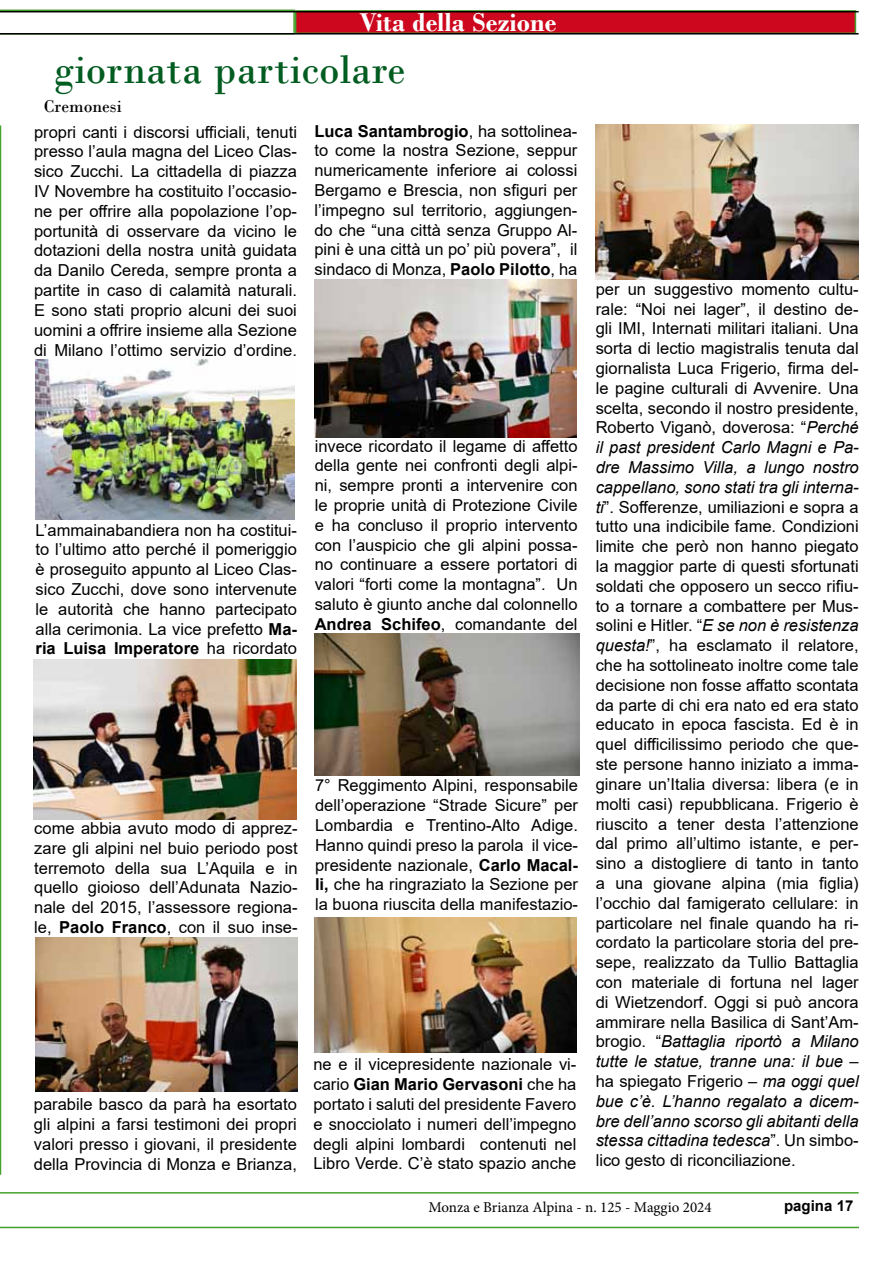
<style>
.page{position:relative;width:893px;height:1263px;background:#fff}
.page>*{position:absolute;margin:0;border:0;box-sizing:border-box;transform-origin:0 0}
.t1{font:42px "Bodoni";color:#005c20}
.t2{font:700 27px "Bodoni";color:#fff}
.t3{font:18px "Bodoni";color:#000}
.t4{font:16.5px/19.8px "Arial";color:#000;text-align:justify}
.t5{font:15px "Minion Pro";color:#000}
.t6{font:700 15px "Arial";color:#000}
.s1{font-weight:700}
.s2{font-style:italic}
</style>
<div class="page">
<svg style="left:0;top:10px;width:295px;height:23px"></svg>
<div style="left:295px;top:10px;width:561px;height:24px;background:#cd071e;border:2px solid #44a12b"></div>
<hr style="left:0;top:11px;width:859px;height:1px;background:#000">
<hr style="left:0;top:33px;width:859px;height:2px;background:#000">
<hr style="left:0;top:125px;width:1px;height:1050px;background:#44a12b">
<hr style="left:0;top:1192px;width:859px;height:1px;background:#44a12b">
<hr style="left:0;top:1227px;width:859px;height:1px;background:#44a12b">
<img style="left:36px;top:359px;width:259px;height:161px">
<img style="left:34px;top:660px;width:262px;height:159px">
<img style="left:315px;top:280px;width:262px;height:158px">
<img style="left:315px;top:633px;width:264px;height:142px">
<img style="left:36px;top:938px;width:262px;height:154px">
<img style="left:315px;top:917px;width:261px;height:135px">
<img style="left:596px;top:125px;width:262px;height:155px">
<h2 class="t2" style="left:360px;top:7px;width:198px">Vita della Sezione</h2>
<h1 class="t1" style="left:54px;top:45px;width:353px">giornata particolare</h1>
<p class="t3" style="left:44px;top:95px;width:79px">Cremonesi</p>
<p class="t4" style="left:34px;top:122px;width:264px">propri canti i discorsi ufficiali, tenuti presso l’aula magna del Liceo Clas&shy;sico Zucchi. La cittadella di piazza IV Novembre ha costituito l’occasio&shy;ne per offrire alla popolazione l’op&shy;portunità di osservare da vicino le dotazioni della nostra unità guidata da Danilo Cereda, sempre pronta a partite in caso di calamità naturali.<br>E sono stati proprio alcuni dei suoi uomini a offrire insieme alla Sezione di Milano l’ottimo servizio d’ordine.</p>
<p class="t4" style="left:314px;top:121px;width:264px"><span class="s1">Luca Santambrogio</span>, ha sottolinea&shy;to come la nostra Sezione, seppur numericamente inferiore ai colossi Bergamo e Brescia, non sfiguri per l’impegno sul territorio, aggiungen&shy;do che “una città senza Gruppo Al&shy;pini è una città un po’ più povera”, il sindaco di Monza, <span class="s1">Paolo Pilotto</span>, ha</p>
<p class="t4" style="left:36px;top:520px;width:263px">L’ammainabandiera non ha costitui&shy;to l’ultimo atto perché il pomeriggio è proseguito appunto al Liceo Clas&shy;sico Zucchi, dove sono intervenute le autorità che hanno partecipato alla cerimonia. La vice prefetto <span class="s1">Ma&shy;ria Luisa Imperatore</span> ha ricordato</p>
<p class="t4" style="left:315px;top:436px;width:264px">invece ricordato il legame di affetto della gente nei confronti degli alpi&shy;ni, sempre pronti a intervenire con le proprie unità di Protezione Civile e ha concluso il proprio intervento con l’auspicio che gli alpini possa&shy;no continuare a essere portatori di valori “forti come la montagna”. Un saluto è giunto anche dal colonnello <span class="s1">Andrea Schifeo</span>, comandante del</p>
<p class="t4" style="left:34px;top:818px;width:265px">come abbia avuto modo di apprez&shy;zare gli alpini nel buio periodo post terremoto della sua L’Aquila e in quello gioioso dell’Adunata Nazio&shy;nale del 2015, l’assessore regiona&shy;le, <span class="s1">Paolo Franco</span>, con il suo inse-</p>
<p class="t4" style="left:315px;top:775px;width:264px">7° Reggimento Alpini, responsabile dell’operazione “Strade Sicure” per Lombardia e Trentino-Alto Adige.<br>Hanno quindi preso la parola il vice&shy;presidente nazionale, <span class="s1">Carlo Macal&shy;li,</span> che ha ringraziato la Sezione per la buona riuscita della manifestazio-</p>
<p class="t4" style="left:34px;top:1094px;width:264px">parabile basco da parà ha esortato gli alpini a farsi testimoni dei propri valori presso i giovani, il presidente della Provincia di Monza e Brianza,</p>
<p class="t4" style="left:313px;top:1054px;width:264px">ne e il vicepresidente nazionale vi&shy;cario <span class="s1">Gian Mario Gervasoni</span> che ha portato i saluti del presidente Favero e snocciolato i numeri dell’impegno degli alpini lombardi contenuti nel Libro Verde. C’è stato spazio anche</p>
<p class="t4" style="left:596px;top:279px;width:264px">per un suggestivo momento cultu&shy;rale: “Noi nei lager”, il destino de&shy;gli IMI, Internati militari italiani. Una sorta di lectio magistralis tenuta dal giornalista Luca Frigerio, firma del&shy;le pagine culturali di Avvenire. Una scelta, secondo il nostro presidente, Roberto Viganò, doverosa: “<span class="s2">Perché il past president Carlo Magni e Pa&shy;dre Massimo Villa, a lungo nostro cappellano, sono stati tra gli interna&shy;ti</span>”. Sofferenze, umiliazioni e sopra a tutto una indicibile fame. Condizioni limite che però non hanno piegato la maggior parte di questi sfortunati soldati che opposero un secco rifiu&shy;to a tornare a combattere per Mus&shy;solini e Hitler. “<span class="s2">E se non è resistenza questa!</span>”, ha esclamato il relatore, che ha sottolineato inoltre come tale decisione non fosse affatto scontata da parte di chi era nato ed era stato educato in epoca fascista. Ed è in quel difficilissimo periodo che que&shy;ste persone hanno iniziato a imma&shy;ginare un’Italia diversa: libera (e in molti casi) repubblicana. Frigerio è riuscito a tener desta l’attenzione dal primo all’ultimo istante, e per&shy;sino a distogliere di tanto in tanto a una giovane alpina (mia figlia) l’occhio dal famigerato cellulare: in particolare nel finale quando ha ri&shy;cordato la particolare storia del pre&shy;sepe, realizzato da Tullio Battaglia con materiale di fortuna nel lager di Wietzendorf. Oggi si può ancora ammirare nella Basilica di Sant’Am&shy;brogio. “<span class="s2">Battaglia riportò a Milano tutte le statue, tranne una: il bue</span> – ha spiegato Frigerio – <span class="s2">ma oggi quel bue c’è. L’hanno regalato a dicem&shy;bre dell’anno scorso gli abitanti della stessa cittadina tedesca</span>”. Un simbo&shy;lico gesto di riconciliazione.</p>
<p class="t5" style="left:428px;top:1197px;width:285px">Monza e Brianza Alpina - n. 125 - Maggio 2024</p>
<p class="t6" style="left:784px;top:1195px;width:71px">pagina 17</p>
</div>
